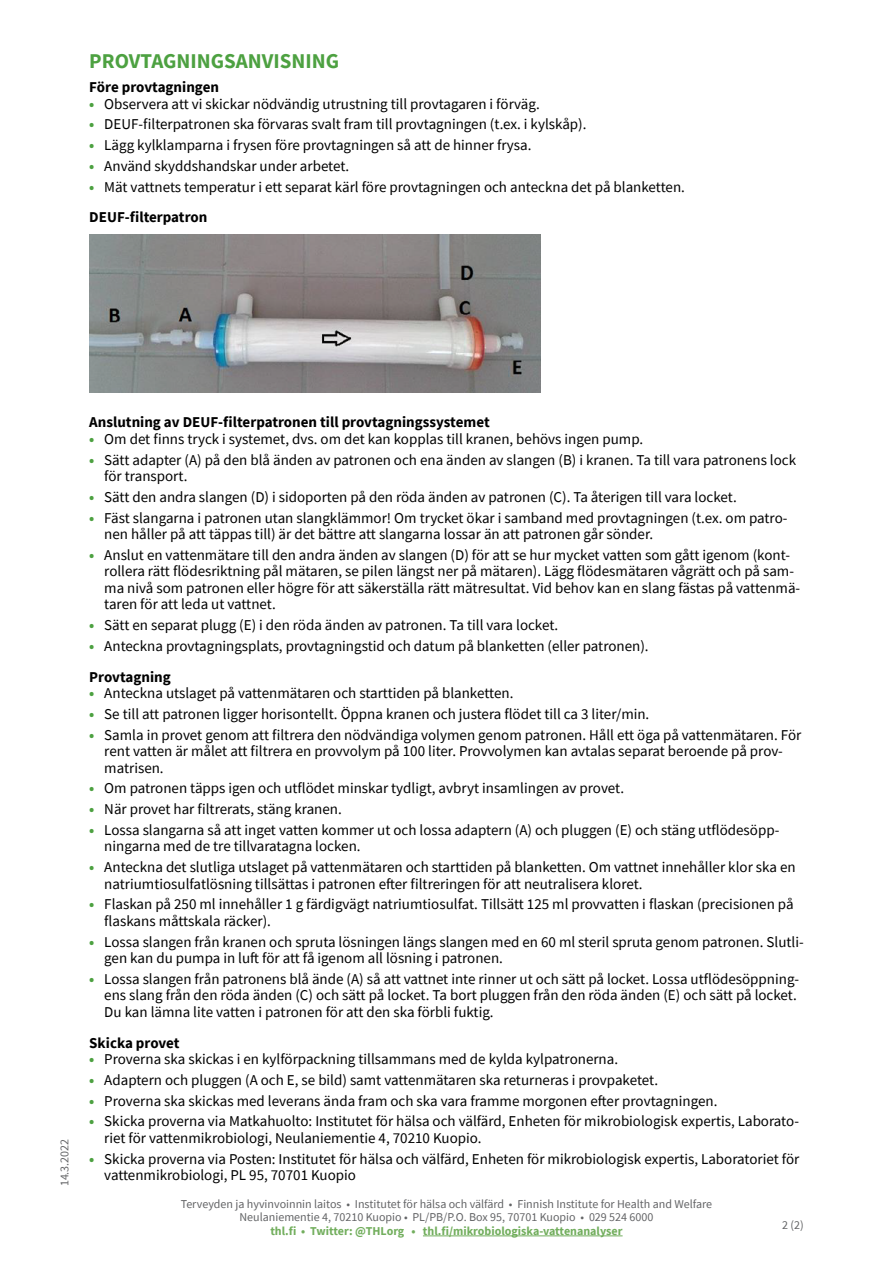
<style>
.page{position:relative;width:893px;height:1263px;background:#fff}
.page>*{position:absolute;margin:0;border:0;box-sizing:border-box;transform-origin:0 0}
.Otsikko_h2{font:700 21px "Source Sans Pro";color:#4da141}
.t1{font:15px/16.5px "Source Sans Pro";color:#000}
.Otsikko_h3{font:700 15px "Source Sans Pro";color:#000}
.sivunnumerot_yms{font:12px/13.5px "Source Sans Pro";color:#636466;text-align:center}
.s1{font-weight:700;color:#4da141}
.s2{font-weight:700;color:#72ae5d}
</style>
<div class="page">
<hr style="left:423px;top:1235px;width:200px;height:1px;background:#72ae5d">
<img style="left:89px;top:235px;width:451px;height:157px">
<h2 class="Otsikko_h2" style="left:89px;top:47px;width:251px">PROVTAGNINGSANVISNING</h2>
<h3 class="Otsikko_h3" style="left:89px;top:77px;width:131px">Före provtagningen</h3>
<p class="t1" style="left:89px;top:95px;width:452px"><span class="s1">•</span> Observera att vi skickar nödvändig utrustning till provtagaren i förväg.</p>
<p class="t1" style="left:89px;top:116px;width:499px"><span class="s1">•</span> DEUF-filterpatronen ska förvaras svalt fram till provtagningen (t.ex. i kylskåp).</p>
<p class="t1" style="left:89px;top:137px;width:444px"><span class="s1">•</span> Lägg kylklamparna i frysen före provtagningen så att de hinner frysa.</p>
<p class="t1" style="left:89px;top:157px;width:262px"><span class="s1">•</span> Använd skyddshandskar under arbetet.</p>
<p class="t1" style="left:89px;top:178px;width:597px"><span class="s1">•</span> Mät vattnets temperatur i ett separat kärl före provtagningen och anteckna det på blanketten.</p>
<h3 class="Otsikko_h3" style="left:89px;top:207px;width:120px">DEUF-filterpatron</h3>
<p class="sivunnumerot_yms" style="left:58px;top:1186px;width:49px;rotate:-90deg">14.3.2022</p>
<h3 class="Otsikko_h3" style="left:89px;top:412px;width:402px">Anslutning av DEUF-filterpatronen till provtagningssystemet</h3>
<p class="t1" style="left:89px;top:430px;width:555px"><span class="s1">•</span> Om det finns tryck i systemet, dvs. om det kan kopplas till kranen, behövs ingen pump.</p>
<p class="t1" style="left:104px;top:451px;width:693px;text-indent:-15px"><span class="s1">•</span> Sätt adapter (A) på den blå änden av patronen och ena änden av slangen (B) i kranen. Ta till vara patronens lock för transport.</p>
<p class="t1" style="left:89px;top:488px;width:649px"><span class="s1">•</span> Sätt den andra slangen (D) i sidoporten på den röda änden av patronen (C). Ta återigen till vara locket.</p>
<p class="t1" style="left:104px;top:509px;width:685px;text-indent:-15px"><span class="s1">•</span> Fäst slangarna i patronen utan slangklämmor! Om trycket ökar i samband med provtagningen (t.ex. om patro&shy;nen håller på att täppas till) är det bättre att slangarna lossar än att patronen går sönder.</p>
<p class="t1" style="left:104px;top:546px;width:697px;text-indent:-15px"><span class="s1">•</span> Anslut en vattenmätare till den andra änden av slangen (D) för att se hur mycket vatten som gått igenom (kont&shy;rollera rätt flödesriktning pål mätaren, se pilen längst ner på mätaren). Lägg flödesmätaren vågrätt och på sam&shy;ma nivå som patronen eller högre för att säkerställa rätt mätresultat. Vid behov kan en slang fästas på vattenmä&shy;taren för att leda ut vattnet.</p>
<p class="t1" style="left:89px;top:617px;width:470px"><span class="s1">•</span> Sätt en separat plugg (E) i den röda änden av patronen. Ta till vara locket.</p>
<p class="t1" style="left:89px;top:637px;width:561px"><span class="s1">•</span> Anteckna provtagningsplats, provtagningstid och datum på blanketten (eller patronen).</p>
<h3 class="Otsikko_h3" style="left:89px;top:666px;width:83px">Provtagning</h3>
<p class="t1" style="left:89px;top:685px;width:426px"><span class="s1">•</span> Anteckna utslaget på vattenmätaren och starttiden på blanketten.</p>
<p class="t1" style="left:89px;top:705px;width:562px"><span class="s1">•</span> Se till att patronen ligger horisontellt. Öppna kranen och justera flödet till ca 3 liter/min.</p>
<p class="t1" style="left:104px;top:726px;width:698px;text-indent:-15px"><span class="s1">•</span> Samla in provet genom att filtrera den nödvändiga volymen genom patronen. Håll ett öga på vattenmätaren. För rent vatten är målet att filtrera en provvolym på 100 liter. Provvolymen kan avtalas separat beroende på prov&shy;matrisen.</p>
<p class="t1" style="left:89px;top:780px;width:536px"><span class="s1">•</span> Om patronen täpps igen och utflödet minskar tydligt, avbryt insamlingen av provet.</p>
<p class="t1" style="left:89px;top:801px;width:254px"><span class="s1">•</span> När provet har filtrerats, stäng kranen.</p>
<p class="t1" style="left:104px;top:821px;width:677px;text-indent:-15px"><span class="s1">•</span> Lossa slangarna så att inget vatten kommer ut och lossa adaptern (A) och pluggen (E) och stäng utflödesöpp&shy;ningarna med de tre tillvaratagna locken.</p>
<p class="t1" style="left:104px;top:859px;width:693px;text-indent:-15px"><span class="s1">•</span> Anteckna det slutliga utslaget på vattenmätaren och starttiden på blanketten. Om vattnet innehåller klor ska en natriumtiosulfatlösning tillsättas i patronen efter filtreringen för att neutralisera kloret.</p>
<p class="t1" style="left:104px;top:896px;width:691px;text-indent:-15px"><span class="s1">•</span> Flaskan på 250 ml innehåller 1 g färdigvägt natriumtiosulfat. Tillsätt 125 ml provvatten i flaskan (precisionen på flaskans måttskala räcker).</p>
<p class="t1" style="left:104px;top:933px;width:701px;text-indent:-15px"><span class="s1">•</span> Lossa slangen från kranen och spruta lösningen längs slangen med en 60 ml steril spruta genom patronen. Slutli&shy;gen kan du pumpa in luft för att få igenom all lösning i patronen.</p>
<p class="t1" style="left:104px;top:970px;width:696px;text-indent:-15px"><span class="s1">•</span> Lossa slangen från patronens blå ände (A) så att vattnet inte rinner ut och sätt på locket. Lossa utflödesöppning&shy;ens slang från den röda änden (C) och sätt på locket. Ta bort pluggen från den röda änden (E) och sätt på locket.<br>Du kan lämna lite vatten i patronen för att den ska förbli fuktig.</p>
<h3 class="Otsikko_h3" style="left:89px;top:1032px;width:92px">Skicka provet</h3>
<p class="t1" style="left:89px;top:1051px;width:530px"><span class="s1">•</span> Proverna ska skickas i en kylförpackning tillsammans med de kylda kylpatronerna.</p>
<p class="t1" style="left:89px;top:1071px;width:570px"><span class="s1">•</span> Adaptern och pluggen (A och E, se bild) samt vattenmätaren ska returneras i provpaketet.</p>
<p class="t1" style="left:89px;top:1092px;width:630px"><span class="s1">•</span> Proverna ska skickas med leverans ända fram och ska vara framme morgonen efter provtagningen.</p>
<p class="t1" style="left:104px;top:1113px;width:696px;text-indent:-15px"><span class="s1">•</span> Skicka proverna via Matkahuolto: Institutet för hälsa och välfärd, Enheten för mikrobiologisk expertis, Laborato&shy;riet för vattenmikrobiologi, Neulaniementie 4, 70210 Kuopio.</p>
<p class="t1" style="left:104px;top:1150px;width:697px;text-indent:-15px"><span class="s1">•</span> Skicka proverna via Posten: Institutet för hälsa och välfärd, Enheten för mikrobiologisk expertis, Laboratoriet för vattenmikrobiologi, PL 95, 70701 Kuopio</p>
<p class="sivunnumerot_yms" style="left:181px;top:1197px;width:533px">Terveyden ja hyvinvoinnin laitos • Institutet för hälsa och välfärd • Finnish Institute for Health and Welfare</p>
<p class="sivunnumerot_yms" style="left:240px;top:1211px;width:415px">Neulaniementie 4, 70210 Kuopio • PL/PB/P.O. Box 95, 70701 Kuopio • 029 524 6000 <span class="s2">thl.fi • Twitter: @THLorg • thl.fi/mikrobiologiska-vattenanalyser</span></p>
<p class="sivunnumerot_yms" style="left:782px;top:1218px;width:23px">2 (2)</p>
</div>
